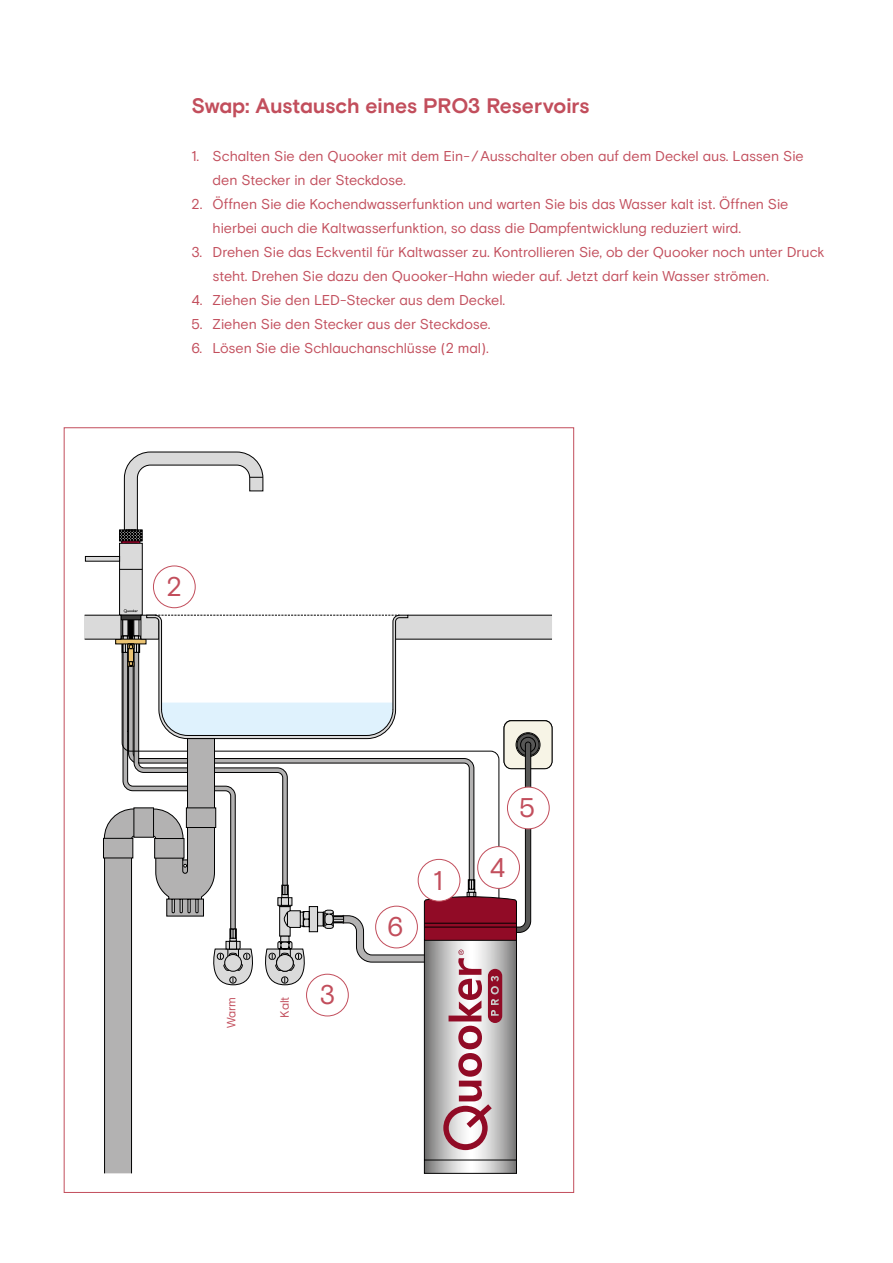
<style>
.page{position:relative;width:893px;height:1263px;background:#fff}
.page>*{position:absolute;margin:0;border:0;box-sizing:border-box;transform-origin:0 0}
.t1{font:27px "Basis Grotesque Pro";color:#c24e5c}
.t2{font:700 21px "Basis Grotesque Pro";letter-spacing:-.01em;color:#c24e5c}
.t3{font:14.25px/24px "Basis Grotesque Pro";letter-spacing:-.005em;color:#c24e5c}
.t4{font:12px "Basis Grotesque Pro";letter-spacing:-.015em;color:#c24e5c}
</style>
<div class="page">
<div style="left:120px;top:543px;width:22px;height:72px;background:#dadada"></div>
<div style="left:119px;top:543px;width:23px;height:72px;border:1px solid #000"></div>
<svg style="left:85px;top:452px;width:178px;height:118px"></svg>
<div style="left:85px;top:615px;width:36px;height:24px;background:#dadada"></div>
<svg style="left:104px;top:609px;width:448px;height:564px"></svg>
<div style="left:153px;top:566px;width:42px;height:42px;background:#fff;border-radius:50%"></div>
<div style="left:153px;top:566px;width:43px;height:42px;border:1px solid #c24e5c;border-radius:50%"></div>
<div style="left:307px;top:974px;width:41px;height:42px;background:#fff;border-radius:50%"></div>
<div style="left:306px;top:974px;width:43px;height:42px;border:1px solid #c24e5c;border-radius:50%"></div>
<div style="left:478px;top:847px;width:41px;height:41px;background:#fff;border-radius:50%"></div>
<div style="left:477px;top:846px;width:43px;height:43px;border:1px solid #c24e5c;border-radius:50%"></div>
<div style="left:507px;top:787px;width:42px;height:42px;background:#fff;border-radius:50%"></div>
<div style="left:507px;top:787px;width:43px;height:42px;border:1px solid #c24e5c;border-radius:50%"></div>
<div style="left:418px;top:859px;width:42px;height:42px;background:#fff;border-radius:50%"></div>
<div style="left:418px;top:859px;width:42px;height:42px;border:1px solid #c24e5c;border-radius:50%"></div>
<div style="left:376px;top:906px;width:41px;height:42px;background:#fff;border-radius:50%"></div>
<div style="left:375px;top:906px;width:43px;height:42px;border:1px solid #c24e5c;border-radius:50%"></div>
<h2 class="t2" style="left:191px;top:93px;width:400px">Swap: Austausch eines PRO3 Reservoirs</h2>
<p class="t3" style="left:213px;top:144px;width:592px;text-indent:-21px">1. Schalten Sie den Quooker mit dem Ein- /Ausschalter oben auf dem Deckel aus. Lassen Sie den Stecker in der Steckdose.</p>
<p class="t3" style="left:213px;top:192px;width:577px;text-indent:-21px">2. Öffnen Sie die Kochendwasserfunktion und warten Sie bis das Wasser kalt ist. Öffnen Sie hierbei auch die Kaltwasserfunktion, so dass die Dampfentwicklung reduziert wird.</p>
<p class="t3" style="left:213px;top:240px;width:613px;text-indent:-21px">3. Drehen Sie das Eckventil für Kaltwasser zu. Kontrollieren Sie, ob der Quooker noch unter Druck steht. Drehen Sie dazu den Quooker-Hahn wieder auf. Jetzt darf kein Wasser strömen.</p>
<p class="t3" style="left:191px;top:288px;width:315px">4. Ziehen Sie den LED-Stecker aus dem Deckel.</p>
<p class="t3" style="left:191px;top:312px;width:301px">5. Ziehen Sie den Stecker aus der Steckdose.</p>
<p class="t3" style="left:191px;top:336px;width:299px">6. Lösen Sie die Schlauchanschlüsse (2 mal).</p>
<h1 class="t1" style="left:166px;top:571px;width:17px">2</h1>
<p class="t4" style="left:224px;top:1028px;width:33px;rotate:-90deg">Warm</p>
<p class="t4" style="left:278px;top:1018px;width:23px;rotate:-90deg">Kalt</p>
<h1 class="t1" style="left:319px;top:979px;width:17px">3</h1>
<h1 class="t1" style="left:387px;top:911px;width:18px">6</h1>
<h1 class="t1" style="left:433px;top:864px;width:11px">1</h1>
<h1 class="t1" style="left:489px;top:852px;width:17px">4</h1>
<h1 class="t1" style="left:519px;top:792px;width:18px">5</h1>
</div>
